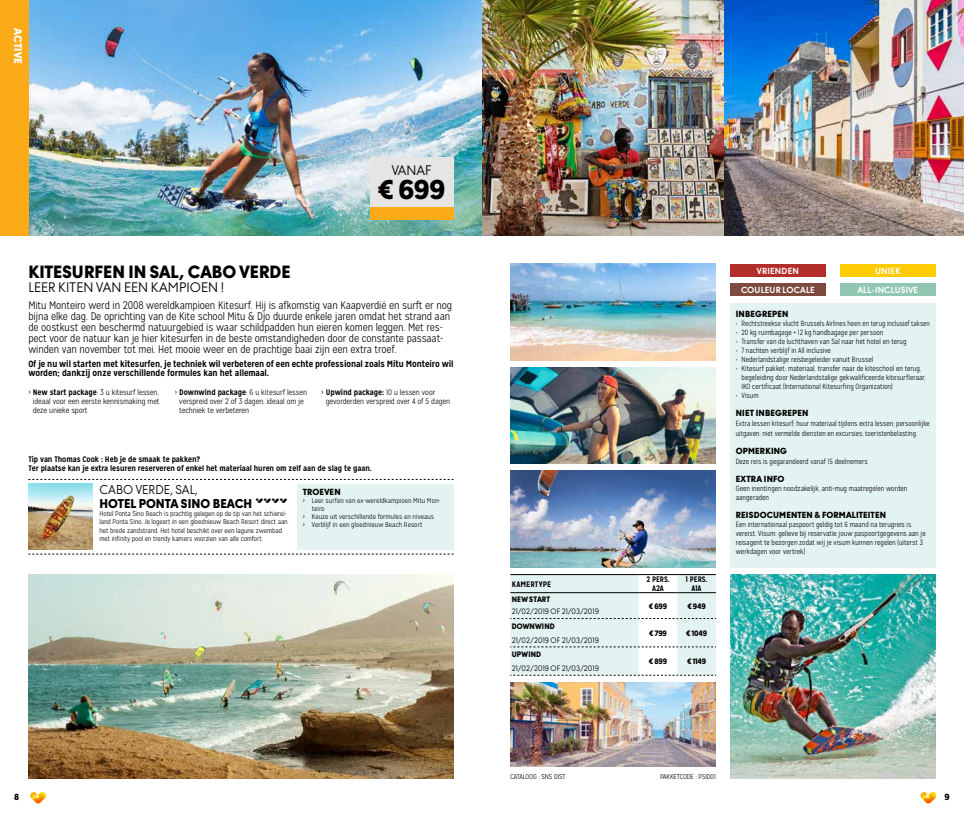
<style>
.page{position:relative;width:964px;height:814px;background:#fff}
.page>*{position:absolute;margin:0;border:0;box-sizing:border-box;transform-origin:0 0}
.t1{font:900 27.6px "Thomas Headline";color:#000}
.t2{font:900 18px "Thomas Headline";letter-spacing:.005em;color:#000}
.t3{font:300 14px "Thomas Headline";color:#000}
.t4{font:900 13px "Thomas Headline";letter-spacing:.005em;color:#000}
.t5{font:300 13px "Thomas Headline";letter-spacing:.005em;color:#000}
.t6{font:900 11.2px "Thomas Headline";color:#fff}
.t7{font:300 11px/11px "Mission Gothic";letter-spacing:-.01em;color:#000}
.t8{font:700 9px/9px "Mission Gothic";letter-spacing:-.01em;color:#000}
.t9{font:900 9px "Thomas Headline";letter-spacing:.02em;color:#000}
.t10{font:700 9px "Thomas Headline";letter-spacing:.02em;color:#fff}
.t11{font:300 8px/9px "Mission Gothic";letter-spacing:-.01em;color:#000}
.t12{font:700 8px/9px "Mission Gothic";letter-spacing:-.01em;color:#000}
.t13{font:300 8px "Thomas Headline";letter-spacing:.015em;color:#000;scale:.95 1}
.t14{font:900 8px "Thomas Headline";letter-spacing:.015em;color:#000;scale:.95 1}
.t15{font:700 8px/9px "Mission Gothic";letter-spacing:-.01em;color:#000;text-align:center;scale:.95 1}
.t16{font:700 8px "Mission Gothic";letter-spacing:.01em;color:#000}
.t17{font:7.6px "Thomas Prize Grading Alt";color:#000}
.t18{font:300 7.5px/9px "Mission Gothic";letter-spacing:.005em;color:#000;scale:.95 1}
.t19{font:300 7.5px/10px "Mission Gothic";letter-spacing:.005em;color:#000;scale:.93 1}
.t20{font:300 7.5px "Mission Gothic";letter-spacing:.005em;color:#000;scale:.91 1}
.t21{font:300 7px/8.4px "Mission Gothic";letter-spacing:-.01em;color:#000}
.t22{font:300 7px "Mission Gothic";letter-spacing:.01em;color:#000}
.s1{font-weight:700}
</style>
<div class="page">
<svg style="left:920px;top:792px;width:15px;height:11px"></svg>
<svg style="left:30px;top:792px;width:15px;height:11px"></svg>
<img style="left:482px;top:0;width:482px;height:236px">
<img style="left:28px;top:0;width:454px;height:236px">
<img style="left:730px;top:574px;width:205px;height:204px">
<img style="left:482px;top:0;width:241px;height:235px">
<img style="left:510px;top:367px;width:206px;height:97px">
<img style="left:510px;top:682px;width:206px;height:84px">
<img style="left:510px;top:471px;width:206px;height:96px">
<img style="left:510px;top:264px;width:206px;height:96px">
<img style="left:28px;top:574px;width:426px;height:204px">
<div style="left:730px;top:264px;width:96px;height:12px;background:#b22e2a"></div>
<div style="left:840px;top:264px;width:95px;height:12px;background:#ffcb05"></div>
<div style="left:730px;top:283px;width:96px;height:13px;background:#7c4b3e"></div>
<div style="left:840px;top:283px;width:95px;height:13px;background:#91c7b0"></div>
<div style="left:370px;top:157px;width:84px;height:50px;background:#e5e6e3"></div>
<div style="left:730px;top:303px;width:205px;height:264px;background:#e3f3f1"></div>
<div style="left:0;top:0;width:28px;height:236px;background:#fbab18"></div>
<svg style="left:510px;top:574px;width:206px;height:102px"></svg>
<div style="left:370px;top:207px;width:84px;height:13px;background:#fbab18"></div>
<img style="left:28px;top:484px;width:64px;height:65px">
<div style="left:297px;top:484px;width:157px;height:65px;background:#e3f3f1"></div>
<svg style="left:28px;top:479px;width:426px;height:1px"></svg>
<svg style="left:28px;top:554px;width:426px;height:1px"></svg>
<h3 class="t6" style="left:25px;top:28px;width:37px;rotate:90deg">ACTIVE</h3>
<h2 class="t2" style="left:28px;top:261px;width:264px">KITESURFEN IN SAL, CABO VERDE</h2>
<h3 class="t3" style="left:28px;top:279px;width:197px">LEER KITEN VAN EEN KAMPIOEN !</h3>
<h3 class="t3" style="left:392px;top:162px;width:41px">VANAF</h3>
<h1 class="t1" style="left:378px;top:173px;width:69px">€ 699</h1>
<p class="t7" style="left:28px;top:299px;width:425px">Mitu Monteiro werd in 2008 wereldkampioen Kitesurf. Hij is afkomstig van Kaapverdië en surft er nog bijna elke dag. De oprichting van de Kite school Mitu &amp; Djo duurde enkele jaren omdat het strand aan de oostkust een beschermd natuurgebied is waar schildpadden hun eieren komen leggen. Met res&shy;pect voor de natuur kan je hier kitesurfen in de beste omstandigheden door de constante passaat&shy;winden van november tot mei. Het mooie weer en de prachtige baai zijn een extra troef.</p>
<p class="t8" style="left:28px;top:359px;width:427px">Of je nu wil starten met kitesurfen, je techniek wil verbeteren of een echte professional zoals Mitu Monteiro wil worden; dankzij onze verschillende formules kan het allemaal.</p>
<p class="t11" style="left:33px;top:387px;width:128px;text-align:justify;text-indent:-4px">&gt; <span class="s1">New start package</span>: 3 u kitesurf lessen, ideaal voor een eerste kennismaking met deze unieke sport</p>
<p class="t11" style="left:179px;top:387px;width:129px;text-indent:-4px">&gt; <span class="s1">Downwind package</span>: 6 u kitesurf lessen verspreid over 2 of 3 dagen, ideaal om je techniek te verbeteren</p>
<p class="t11" style="left:326px;top:387px;width:126px;text-indent:-4px">&gt; <span class="s1">Upwind package:</span> 10 u lessen voor gevorderden verspreid over 4 of 5 dagen</p>
<p class="t12" style="left:28px;top:455px;width:345px">Tip van Thomas Cook : Heb je de smaak te pakken?<br>Ter plaatse kan je extra lesuren reserveren of enkel het materiaal huren om zelf aan de slag te gaan.</p>
<h3 class="t5" style="left:100px;top:481px;width:100px">CABO VERDE, SAL,</h3>
<h3 class="t4" style="left:100px;top:495px;width:154px">HOTEL PONTA SINO BEACH</h3>
<p class="t21" style="left:100px;top:509px;width:189px">Hotel Ponta Sino Beach is prachtig gelegen op de tip van het schierei-</p>
<p class="t17" style="left:256px;top:497px;width:33px">f</p>
<p class="t21" style="left:100px;top:518px;width:190px">land Ponta Sino. Je logeert in een gloednieuw Beach Resort direct aan het brede zandstrand. Het hotel beschikt over een lagune zwembad met infinity pool en trendy kamers voorzien van alle comfort.</p>
<p class="t9" style="left:303px;top:486px;width:39px">TROEVEN</p>
<p class="t22" style="left:303px;top:496px;width:139px">&gt; Leer surfen van ex-wereldkampioen Mitu Mon-</p>
<p class="t21" style="left:312px;top:504px;width:14px">teiro</p>
<p class="t22" style="left:303px;top:512px;width:133px">&gt; Keuze uit verschillende formules en niveaus</p>
<p class="t22" style="left:303px;top:520px;width:121px">&gt; Verblijf in een gloednieuw Beach Resort</p>
<p class="t16" style="left:512px;top:579px;width:41px">KAMERTYPE</p>
<p class="t15" style="left:646px;top:575px;width:26px">2 PERS.<br>A2A</p>
<p class="t15" style="left:686px;top:575px;width:24px">1 PERS.<br>A1A</p>
<p class="t14" style="left:512px;top:593px;width:42px">NEW START</p>
<p class="t14" style="left:649px;top:601px;width:21px">€ 699</p>
<p class="t14" style="left:687px;top:601px;width:21px">€ 949</p>
<p class="t13" style="left:512px;top:607px;width:93px">21/02/2019 OF 21/03/2019</p>
<p class="t14" style="left:512px;top:621px;width:47px">DOWNWIND</p>
<p class="t14" style="left:649px;top:628px;width:20px">€ 799</p>
<p class="t14" style="left:686px;top:628px;width:24px">€ 1049</p>
<p class="t13" style="left:512px;top:635px;width:93px">21/02/2019 OF 21/03/2019</p>
<p class="t14" style="left:512px;top:649px;width:33px">UPWIND</p>
<p class="t14" style="left:649px;top:656px;width:21px">€ 899</p>
<p class="t14" style="left:687px;top:656px;width:22px">€ 1149</p>
<p class="t13" style="left:512px;top:663px;width:93px">21/02/2019 OF 21/03/2019</p>
<p class="t10" style="left:757px;top:265px;width:43px">VRIENDEN</p>
<p class="t10" style="left:875px;top:265px;width:27px">UNIEK</p>
<p class="t10" style="left:741px;top:284px;width:75px">COULEUR LOCALE</p>
<p class="t10" style="left:857px;top:284px;width:62px">ALL-INCLUSIVE</p>
<p class="t9" style="left:736px;top:308px;width:54px">INBEGREPEN</p>
<p class="t20" style="left:736px;top:319px;width:215px">• Rechtstreekse vlucht Brussels Airlines heen en terug inclusief taksen</p>
<p class="t18" style="left:736px;top:328px;width:157px">• 20 kg ruimbagage + 12 kg handbagage per persoon</p>
<p class="t18" style="left:736px;top:337px;width:181px">• Transfer van de luchthaven van Sal naar het hotel en terug</p>
<p class="t18" style="left:736px;top:346px;width:102px">• 7 nachten verblijf in All inclusive</p>
<p class="t18" style="left:736px;top:355px;width:146px">• Nederlandstalige reisbegeleider vanuit Brussel</p>
<p class="t18" style="left:741px;top:364px;width:196px;text-indent:-6px">• Kitesurf pakket: materiaal, transfer naar de kiteschool en terug, begeleiding door Nederlandstalige gekwalificeerde kitesurfleraar,<br>IKO certificaat (International Kitesurfing Organization)</p>
<p class="t18" style="left:736px;top:391px;width:26px">• Visum</p>
<p class="t9" style="left:736px;top:407px;width:74px">NIET INBEGREPEN</p>
<p class="t19" style="left:736px;top:418px;width:210px">Extra lessen kitesurf; huur materiaal tijdens extra lessen; persoonlijke uitgaven; niet vermelde diensten en excursies; toeristenbelasting.</p>
<p class="t9" style="left:736px;top:445px;width:53px">OPMERKING</p>
<p class="t18" style="left:736px;top:457px;width:140px">Deze reis is gegarandeerd vanaf 15 deelnemers</p>
<p class="t9" style="left:736px;top:473px;width:50px">EXTRA INFO</p>
<p class="t18" style="left:736px;top:484px;width:182px">Geen inentingen noodzakelijk, anti-mug maatregelen worden aangeraden</p>
<p class="t9" style="left:736px;top:509px;width:152px">REISDOCUMENTEN &amp; FORMALITEITEN</p>
<p class="t18" style="left:736px;top:520px;width:201px">Een internationaal paspoort geldig tot 6 maand na terugreis is vereist. Visum: gelieve bij reservatie jouw paspoortgegevens aan je reisagent te bezorgen zodat wij je visum kunnen regelen (uiterst 3 werkdagen voor vertrek)</p>
<p class="t21" style="left:510px;top:772px;width:57px">CATALOOG : SNS DIST</p>
<p class="t21" style="left:660px;top:772px;width:57px">PAKKETCODE : PSID01</p>
<p class="t9" style="left:14px;top:791px;width:7px">8</p>
<p class="t9" style="left:944px;top:791px;width:7px">9</p>
</div>
